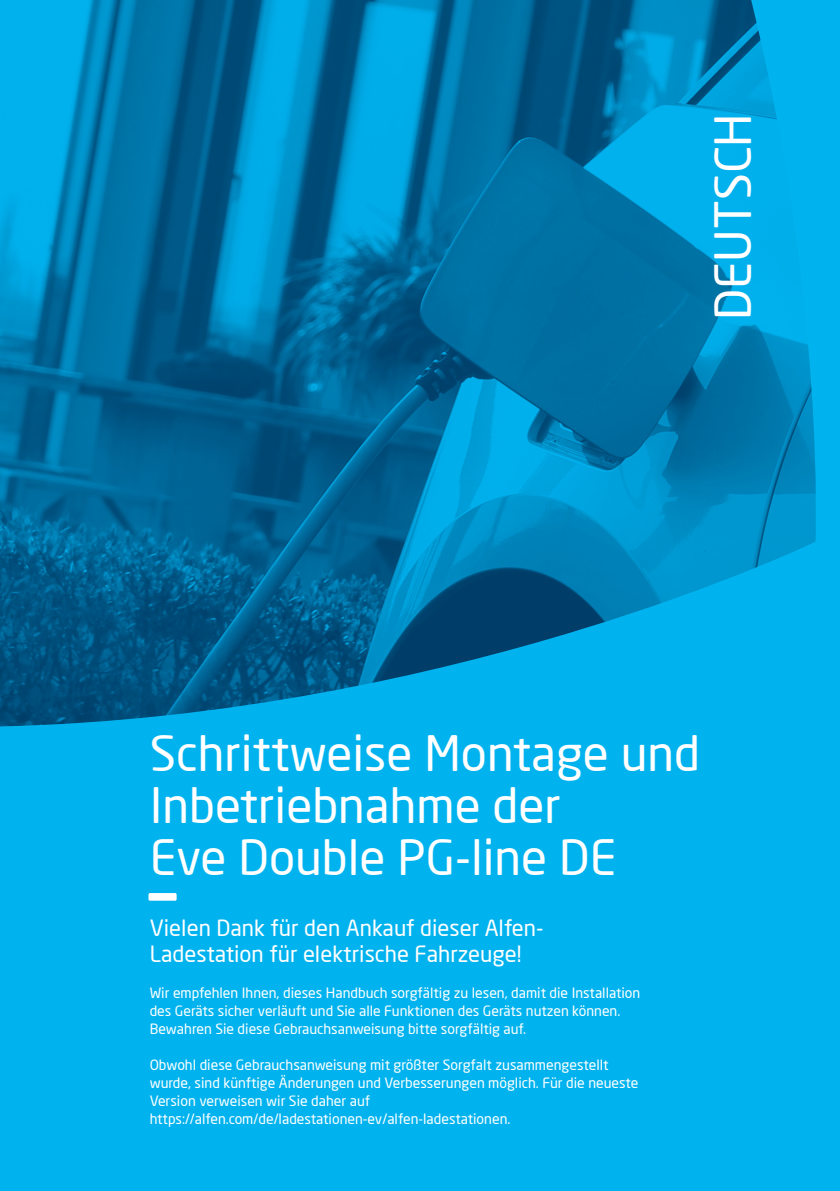
<style>
.page{position:relative;width:840px;height:1191px;background:#fff}
.page>*{position:absolute;margin:0;border:0;box-sizing:border-box;transform-origin:0 0}
.t1{font:103.4px "Neo Sans Pro";color:#fff;scale:.8 1}
.t2{font:49px "Neo Sans Pro";color:#fff}
.t3{font:47.8px "Neo Sans Pro";color:#fff}
.t4{font:22px/26px "Neo Sans Pro";color:#fff}
.t5{font:14px/18px "Neo Sans Pro";color:#fff}
</style>
<div class="page">
<div style="left:0;top:0;width:839px;height:1191px;background:#00b3ef"></div>
<img style="left:0;top:0;width:816px;height:726px">
<p class="t2" style="left:702px;top:320px;width:208px;rotate:-90deg">DEUTSCH</p>
<p class="t3" style="left:150px;top:724px;width:551px">Schrittweise Montage und</p>
<p class="t3" style="left:150px;top:776px;width:412px">Inbetriebnahme der</p>
<p class="t3" style="left:150px;top:828px;width:467px">Eve Double PG-line DE</p>
<p class="t1" style="left:150px;top:824px;width:34px">–</p>
<p class="t4" style="left:150px;top:914px;width:395px">Vielen Dank für den Ankauf dieser Alfen-<br>Ladestation für elektrische Fahrzeuge!</p>
<p class="t5" style="left:150px;top:983px;width:492px">Wir empfehlen Ihnen, dieses Handbuch sorgfältig zu lesen, damit die Installation des Geräts sicher verläuft und Sie alle Funktionen des Geräts nutzen können.<br>Bewahren Sie diese Gebrauchsanweisung bitte sorgfältig auf.</p>
<p class="t5" style="left:150px;top:1055px;width:490px">Obwohl diese Gebrauchsanweisung mit größter Sorgfalt zusammengestellt wurde, sind künftige Änderungen und Verbesserungen möglich. Für die neueste Version verweisen wir Sie daher auf https://alfen.com/de/ladestationen-ev/alfen-ladestationen.</p>
</div>
